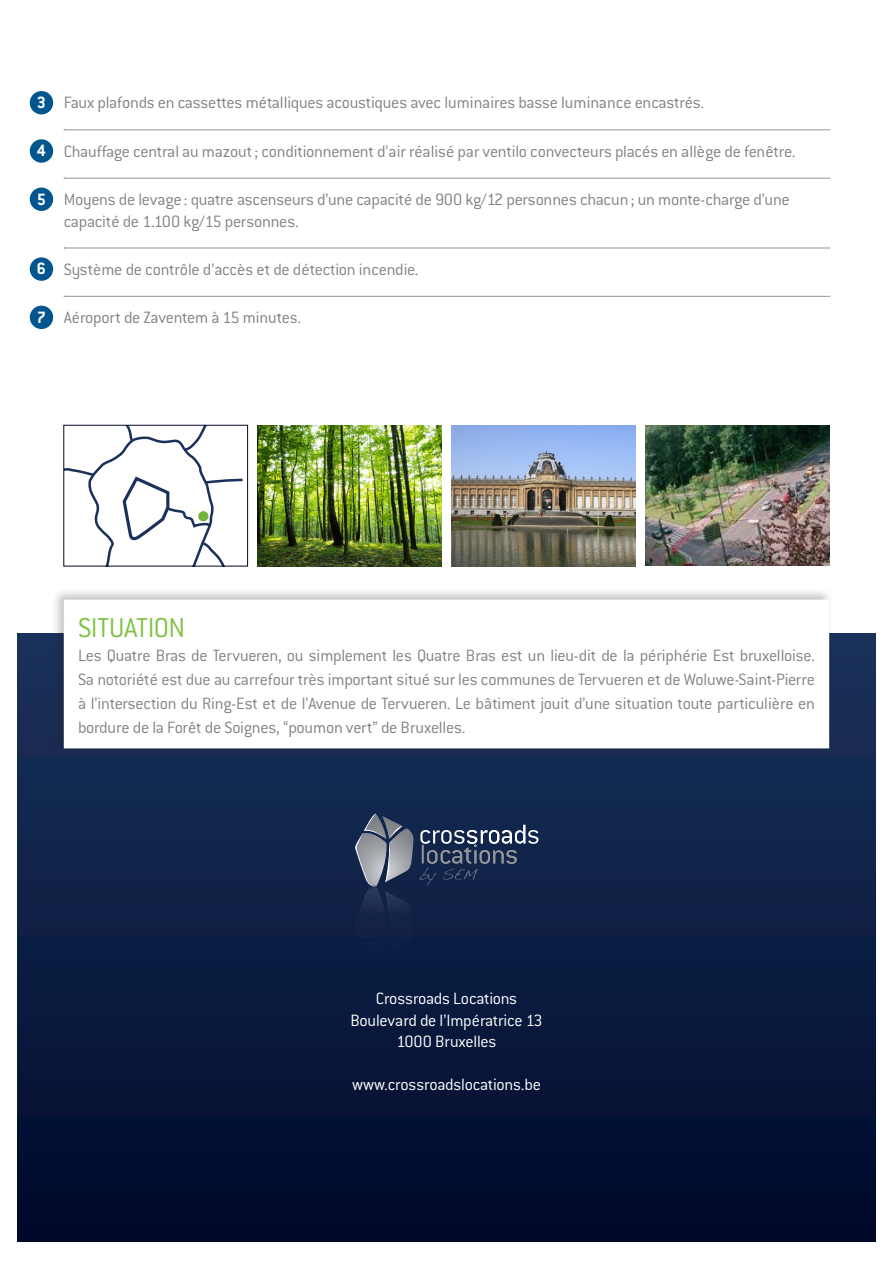
<style>
.page{position:relative;width:893px;height:1263px;background:#fff}
.page>*{position:absolute;margin:0;border:0;box-sizing:border-box;transform-origin:0 0}
.t1{font:300 30px "Conduit ITC";letter-spacing:-.01em;color:#7ec243}
.t2{font:300 18px/24px "Conduit ITC";letter-spacing:-.015em;color:#808285;text-align:justify}
.t3{font:300 18px "Conduit ITC";letter-spacing:-.015em;color:#fff}
.t4{font:700 18px "Conduit ITC";color:#fff}
</style>
<div class="page">
<div style="left:17px;top:634px;width:859px;height:608px;background:linear-gradient(to bottom,#1b335b,#00092b)"></div>
<svg style="left:419px;top:825px;width:119px;height:60px"></svg>
<svg style="left:354px;top:814px;width:59px;height:145px"></svg>
<div style="left:51px;top:587px;width:782px;height:165px;background:#231f20;opacity:.27"></div>
<div style="left:65px;top:600px;width:763px;height:148px;background:#fff"></div>
<svg style="left:64px;top:130px;width:766px;height:1px"></svg>
<svg style="left:64px;top:178px;width:766px;height:1px"></svg>
<svg style="left:64px;top:248px;width:766px;height:1px"></svg>
<svg style="left:64px;top:296px;width:766px;height:1px"></svg>
<div style="left:30px;top:91px;width:23px;height:23px;background:#01568e;border-radius:50%"></div>
<div style="left:30px;top:139px;width:23px;height:24px;background:#01568e;border-radius:50%"></div>
<div style="left:30px;top:188px;width:23px;height:23px;background:#01568e;border-radius:50%"></div>
<div style="left:30px;top:257px;width:23px;height:24px;background:#01568e;border-radius:50%"></div>
<div style="left:30px;top:306px;width:23px;height:23px;background:#01568e;border-radius:50%"></div>
<img style="left:645px;top:425px;width:184px;height:141px">
<img style="left:258px;top:425px;width:184px;height:141px">
<img style="left:452px;top:425px;width:183px;height:141px">
<svg style="left:66px;top:427px;width:177px;height:137px"></svg>
<div style="left:198px;top:511px;width:10px;height:10px;background:#74b33d;border-radius:50%"></div>
<p class="t4" style="left:37px;top:92px;width:11px">3</p>
<p class="t2" style="left:64px;top:91px;width:642px">Faux plafonds en cassettes métalliques acoustiques avec luminaires basse luminance encastrés.</p>
<p class="t4" style="left:37px;top:140px;width:11px">4</p>
<p class="t2" style="left:64px;top:139px;width:733px">Chauffage central au mazout; conditionnement d’air réalisé par ventilo convecteurs placés en allège de fenêtre.</p>
<p class="t4" style="left:37px;top:188px;width:11px">5</p>
<p class="t2" style="left:64px;top:189px;width:727px;line-height:21.6px">Moyens de levage : quatre ascenseurs d’une capacité de 900 kg/12 personnes chacun ; un monte-charge d’une capacité de 1.100 kg/15 personnes.</p>
<p class="t4" style="left:37px;top:258px;width:11px">6</p>
<p class="t2" style="left:64px;top:257px;width:356px">Système de contrôle d’accès et de détection incendie.</p>
<p class="t4" style="left:37px;top:307px;width:11px">7</p>
<p class="t2" style="left:64px;top:305px;width:239px">Aéroport de Zaventem à 15 minutes.</p>
<p class="t1" style="left:78px;top:611px;width:109px">SITUATION</p>
<p class="t2" style="left:78px;top:643px;width:738px">Les Quatre Bras de Tervueren, ou simplement les Quatre Bras est un lieu-dit de la périphérie Est bruxelloise.<br>Sa notoriété est due au carrefour très important situé sur les communes de Tervueren et de Woluwe-Saint-Pierre à l’intersection du Ring-Est et de l’Avenue de Tervueren. Le bâtiment jouit d’une situation toute particulière en bordure de la Forêt de Soignes, “poumon vert” de Bruxelles.</p>
<p class="t3" style="left:376px;top:988px;width:143px">Crossroads Locations</p>
<p class="t3" style="left:350px;top:1010px;width:194px">Boulevard de l’Impératrice 13</p>
<p class="t3" style="left:396px;top:1032px;width:102px">1000 Bruxelles</p>
<p class="t3" style="left:352px;top:1075px;width:190px">www.crossroadslocations.be</p>
</div>
